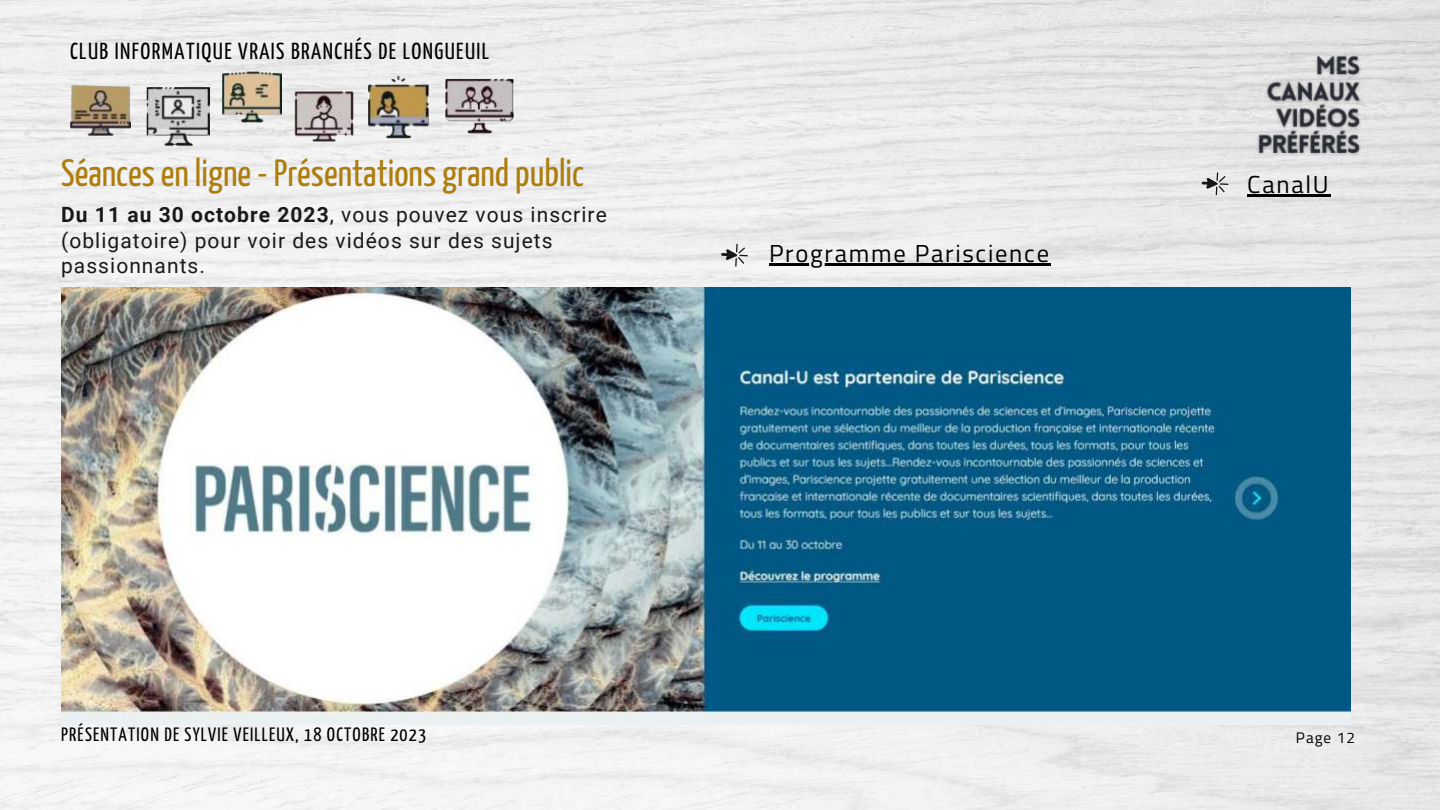
<style>
.page{position:relative;width:1440px;height:810px;background:#fff}
.page>*{position:absolute;margin:0;border:0;box-sizing:border-box;transform-origin:0 0}
.t1{font:37.8px "Yanone Kaffeesatz";color:#ad7e0e}
.t2{font:24.6px "Titillium Web";letter-spacing:.07em;color:#000}
.t3{font:23.1px "Yanone Kaffeesatz";letter-spacing:.06em;color:#000}
.t4{font:21px/25.5px "Roboto";letter-spacing:.05em;color:#191919}
.t5{font:19.2px "Yanone Kaffeesatz";letter-spacing:.06em;color:#000}
.t6{font:15.3px "Titillium Web";letter-spacing:.07em;color:#000}
.s1{font-weight:700}
</style>
<div class="page">
<img style="left:0;top:0;width:1440px;height:810px">
<hr style="left:1247px;top:194px;width:83px;height:3px;background:#000">
<svg style="left:1202px;top:172px;width:26px;height:23px"></svg>
<svg style="left:721px;top:244px;width:27px;height:23px"></svg>
<hr style="left:769px;top:263px;width:282px;height:2px;background:#000">
<img style="left:61px;top:287px;width:1289px;height:437px">
<img style="left:146px;top:85px;width:64px;height:62px">
<img style="left:445px;top:71px;width:68px;height:69px">
<img style="left:222px;top:69px;width:60px;height:57px">
<img style="left:367px;top:75px;width:63px;height:65px">
<img style="left:70px;top:81px;width:61px;height:59px">
<img style="left:295px;top:87px;width:59px;height:59px">
<img style="left:1253px;top:51px;width:112px;height:109px">
<p class="t3" style="left:70px;top:35px;width:421px">CLUB INFORMATIQUE VRAIS BRANCHÉS DE LONGUEUIL</p>
<h1 class="t1" style="left:61px;top:146px;width:524px">Séances en ligne - Présentations grand public</h1>
<p class="t4" style="left:61px;top:201px;width:547px"><span class="s1">Du 11 au 30 octobre 2023</span>, vous pouvez vous inscrire (obligatoire) pour voir des vidéos sur des sujets passionnants.</p>
<p class="t2" style="left:769px;top:235px;width:282px">Programme Pariscience</p>
<p class="t2" style="left:1247px;top:166px;width:83px">CanalU</p>
<p class="t5" style="left:61px;top:720px;width:366px">PRÉSENTATION DE SYLVIE VEILLEUX, 18 OCTOBRE 2023</p>
<p class="t6" style="left:1296px;top:727px;width:61px">Page 12</p>
</div>
